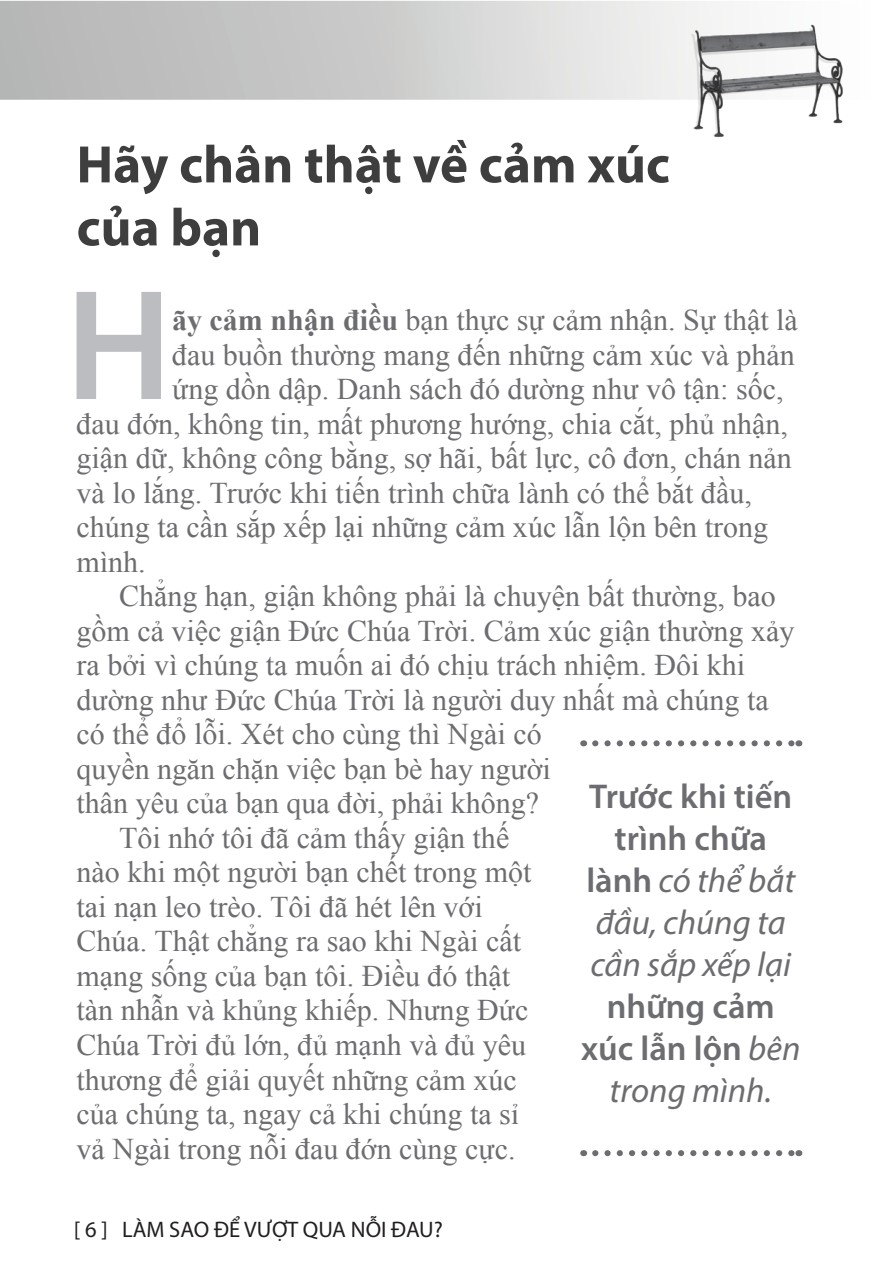
<style>
.page{position:relative;width:878px;height:1285px;background:#fff}
.page>*{position:absolute;margin:0;border:0;box-sizing:border-box;transform-origin:0 0}
.t1{font:600 158.7px "Myriad Pro";color:#bcbdc0}
.t2{font:700 53.1px/63px "Myriad Pro";color:#3e3e3f}
.t3{font:italic 34.5px/42px "Myriad Pro";color:#6c6d70;text-align:center}
.t4{font:600 34.5px/42px "Myriad Pro";color:#6c6d70;text-align:center}
.t5{font:30px "Times New Roman";color:#6c6d70}
.t6{font:22.5px "Myriad Pro";color:#231f20}
.s1{font-weight:700}
.s2{font-weight:600;font-style:normal}
.s3{font-weight:400;font-style:italic}
</style>
<div class="page">
<svg style="left:0;top:1px;width:668px;height:99px;background:#ccc"></svg>
<img style="left:668px;top:1px;width:175px;height:136px">
<svg style="left:595px;top:740px;width:197px;height:6px"></svg>
<svg style="left:595px;top:1150px;width:197px;height:5px"></svg>
<h2 class="t2" style="left:77px;top:131px;width:595px">Hãy chân thật về cảm xúc của bạn</h2>
<h1 class="t1" style="left:65px;top:245px;width:108px">H</h1>
<p class="t5" style="left:172px;top:300px;width:627px"><span class="s1">ãy cảm nhận điều</span> bạn thực sự cảm nhận. Sự thật là</p>
<p class="t5" style="left:172px;top:334px;width:624px">đau buồn thường mang đến những cảm xúc và phản</p>
<p class="t5" style="left:172px;top:369px;width:613px">ứng dồn dập. Danh sách đó dường như vô tận: sốc,</p>
<p class="t5" style="left:77px;top:403px;width:712px">đau đớn, không tin, mất phương hướng, chia cắt, phủ nhận,</p>
<p class="t5" style="left:77px;top:438px;width:716px">giận dữ, không công bằng, sợ hãi, bất lực, cô đơn, chán nản</p>
<p class="t5" style="left:77px;top:472px;width:676px">và lo lắng. Trước khi tiến trình chữa lành có thể bắt đầu,</p>
<p class="t5" style="left:77px;top:507px;width:693px">chúng ta cần sắp xếp lại những cảm xúc lẫn lộn bên trong</p>
<p class="t5" style="left:77px;top:541px;width:71px">mình.</p>
<p class="t5" style="left:119px;top:576px;width:658px">Chẳng hạn, giận không phải là chuyện bất thường, bao</p>
<p class="t5" style="left:77px;top:610px;width:719px">gồm cả việc giận Đức Chúa Trời. Cảm xúc giận thường xảy</p>
<p class="t5" style="left:77px;top:645px;width:670px">ra bởi vì chúng ta muốn ai đó chịu trách nhiệm. Đôi khi</p>
<p class="t5" style="left:77px;top:679px;width:693px">dường như Đức Chúa Trời là người duy nhất mà chúng ta</p>
<p class="t5" style="left:77px;top:714px;width:466px">có thể đổ lỗi. Xét cho cùng thì Ngài có</p>
<p class="t5" style="left:77px;top:748px;width:476px">quyền ngăn chặn việc bạn bè hay người</p>
<p class="t5" style="left:77px;top:783px;width:464px">thân yêu của bạn qua đời, phải không?</p>
<p class="t5" style="left:119px;top:817px;width:392px">Tôi nhớ tôi đã cảm thấy giận thế</p>
<p class="t5" style="left:77px;top:852px;width:456px">nào khi một người bạn chết trong một</p>
<p class="t5" style="left:77px;top:886px;width:408px">tai nạn leo trèo. Tôi đã hét lên với</p>
<p class="t5" style="left:77px;top:921px;width:446px">Chúa. Thật chẳng ra sao khi Ngài cất</p>
<p class="t5" style="left:77px;top:955px;width:435px">mạng sống của bạn tôi. Điều đó thật</p>
<p class="t5" style="left:77px;top:990px;width:453px">tàn nhẫn và khủng khiếp. Nhưng Đức</p>
<p class="t5" style="left:77px;top:1024px;width:451px">Chúa Trời đủ lớn, đủ mạnh và đủ yêu</p>
<p class="t5" style="left:77px;top:1059px;width:442px">thương để giải quyết những cảm xúc</p>
<p class="t5" style="left:77px;top:1093px;width:444px">của chúng ta, ngay cả khi chúng ta sỉ</p>
<p class="t5" style="left:77px;top:1128px;width:440px">vả Ngài trong nỗi đau đớn cùng cực.</p>
<p class="t3" style="left:586px;top:775px;width:210px"><span class="s2">Trước khi tiến trình chữa lành</span> có thể bắt đầu, chúng ta cần sắp xếp lại</p>
<p class="t4" style="left:581px;top:984px;width:221px">những cảm xúc lẫn lộn <span class="s3">bên trong mình.</span></p>
<p class="t6" style="left:74px;top:1214px;width:370px">[ 6 ] LÀM SAO ĐỂ VƯỢT QUA NỖI ĐAU?</p>
</div>
